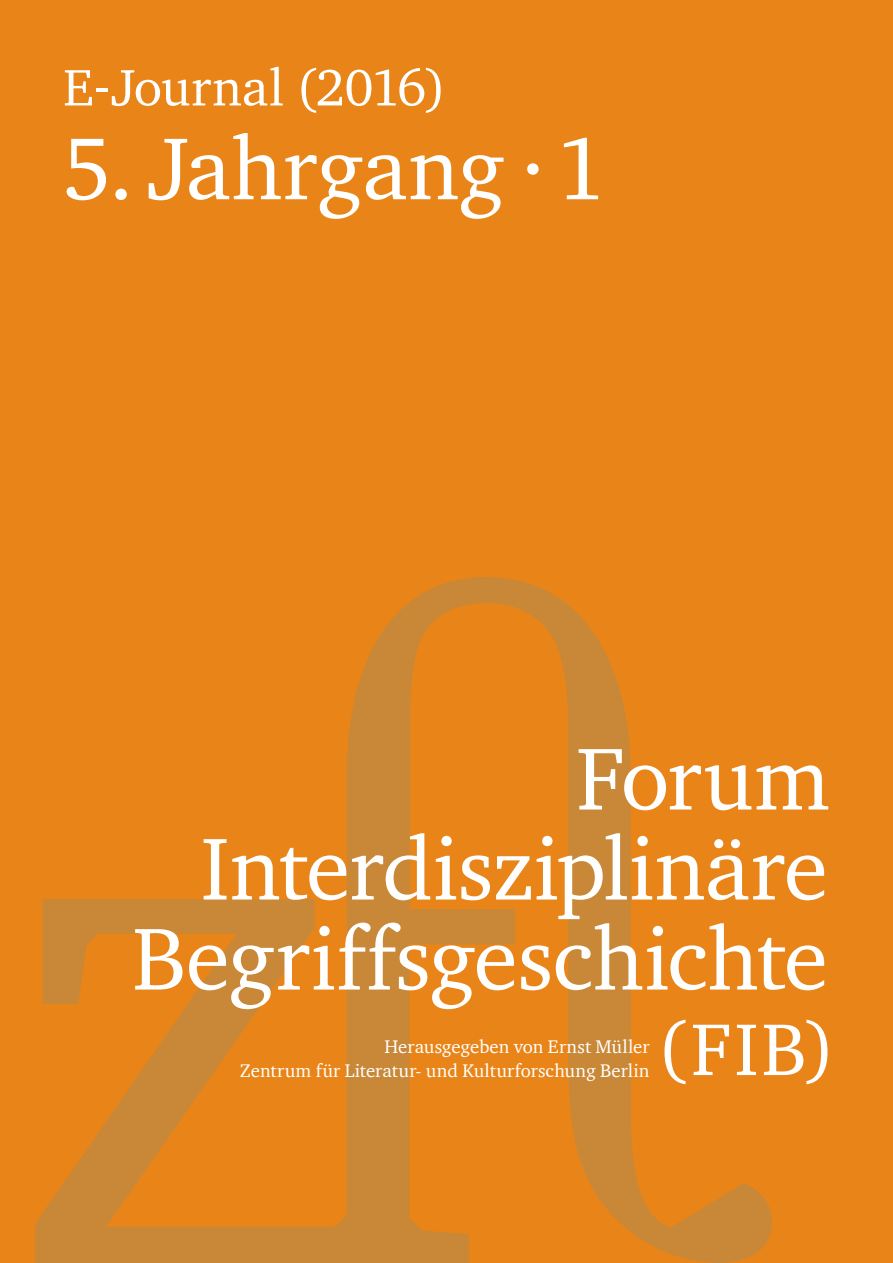
<style>
.page{position:relative;width:893px;height:1263px;background:#e98518}
.page>*{position:absolute;margin:0;border:0;box-sizing:border-box;transform-origin:0 0}
.t1{font:90px/90px "ITC Charter Com";letter-spacing:-.01em;color:#fff;text-align:right}
.t2{font:75px "ITC Charter Com";color:#fff}
.t3{font:52.5px "ITC Charter Com";letter-spacing:-.005em;color:#fff}
.t4{font:18.75px/24px "ITC Charter Com";letter-spacing:.005em;color:#fff;text-align:right}
</style>
<div class="page">
<img style="left:35px;top:577px;width:737px;height:686px">
<h3 class="t3" style="left:63px;top:60px;width:385px">E-Journal (2016)</h3>
<h1 class="t1" style="left:62px;top:126px;width:545px">5. Jahrgang · 1</h1>
<h1 class="t1" style="left:132px;top:736px;width:699px">Forum<br>Interdisziplinäre<br>Begriffsgeschichte</h1>
<h2 class="t2" style="left:657px;top:1011px;width:180px">(FIB)</h2>
<p class="t4" style="left:240px;top:1035px;width:411px">Herausgegeben von Ernst Müller<br>Zentrum für Literatur- und Kulturforschung Berlin</p>
</div>
